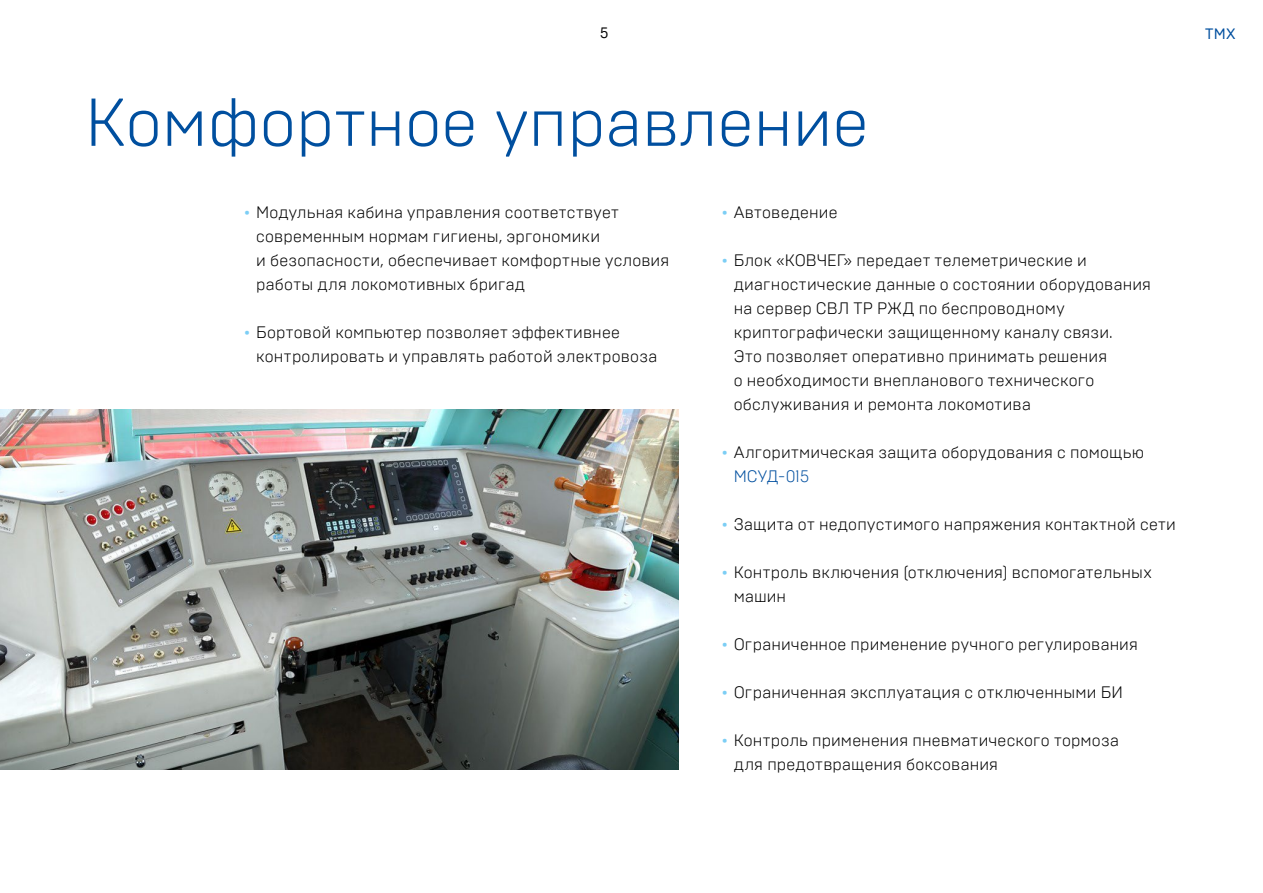
<style>
.page{position:relative;width:1263px;height:893px;background:#fff}
.page>*{position:absolute;margin:0;border:0;box-sizing:border-box;transform-origin:0 0}
.t1{font:300 67.5px "Brutal Type";color:#004f9f}
.t2{font:300 16.5px/24px "Brutal Type";letter-spacing:.01em;color:#000}
.t3{font:15px "Brutal Type";color:#004f9f}
.t4{font:15px "Brutal Type";color:#000}
.s1{color:#7ccef5}
.s2{color:#004f9f}
</style>
<div class="page">
<img style="left:0;top:410px;width:678px;height:360px">
<p class="t4" style="left:600px;top:24px;width:10px">5</p>
<p class="t3" style="left:1205px;top:24px;width:32px">TMХ</p>
<h1 class="t1" style="left:85px;top:82px;width:785px">Комфортное управление</h1>
<p class="t2" style="left:256px;top:200px;width:415px;text-indent:-12px"><span class="s1">•</span> Модульная кабина управления соответствует современным нормам гигиены, эргономики<br>и безопасности, обеспечивает комфортные условия работы для локомотивных бригад</p>
<p class="t2" style="left:256px;top:320px;width:403px;text-indent:-12px"><span class="s1">•</span> Бортовой компьютер позволяет эффективнее контролировать и управлять работой электровоза</p>
<p class="t2" style="left:722px;top:200px;width:117px"><span class="s1">•</span> Автоведение</p>
<p class="t2" style="left:734px;top:248px;width:419px;text-indent:-12px"><span class="s1">•</span> Блок «КОВЧЕГ» передает телеметрические и диагностические данные о состоянии оборудования на сервер СВЛ ТР РЖД по беспроводному криптографически защищенному каналу связи.<br>Это позволяет оперативно принимать решения<br>о необходимости внепланового технического обслуживания и ремонта локомотива</p>
<p class="t2" style="left:734px;top:440px;width:412px;text-indent:-12px"><span class="s1">•</span> Алгоритмическая защита оборудования с помощью<br><span class="s2">МСУД-015</span></p>
<p class="t2" style="left:722px;top:512px;width:456px"><span class="s1">•</span> Защита от недопустимого напряжения контактной сети</p>
<p class="t2" style="left:734px;top:560px;width:420px;text-indent:-12px"><span class="s1">•</span> Контроль включения (отключения) вспомогательных машин</p>
<p class="t2" style="left:722px;top:632px;width:418px"><span class="s1">•</span> Ограниченное применение ручного регулирования</p>
<p class="t2" style="left:722px;top:680px;width:403px"><span class="s1">•</span> Ограниченная эксплуатация с отключенными БИ</p>
<p class="t2" style="left:734px;top:728px;width:387px;text-indent:-12px"><span class="s1">•</span> Контроль применения пневматического тормоза для предотвращения боксования</p>
</div>
